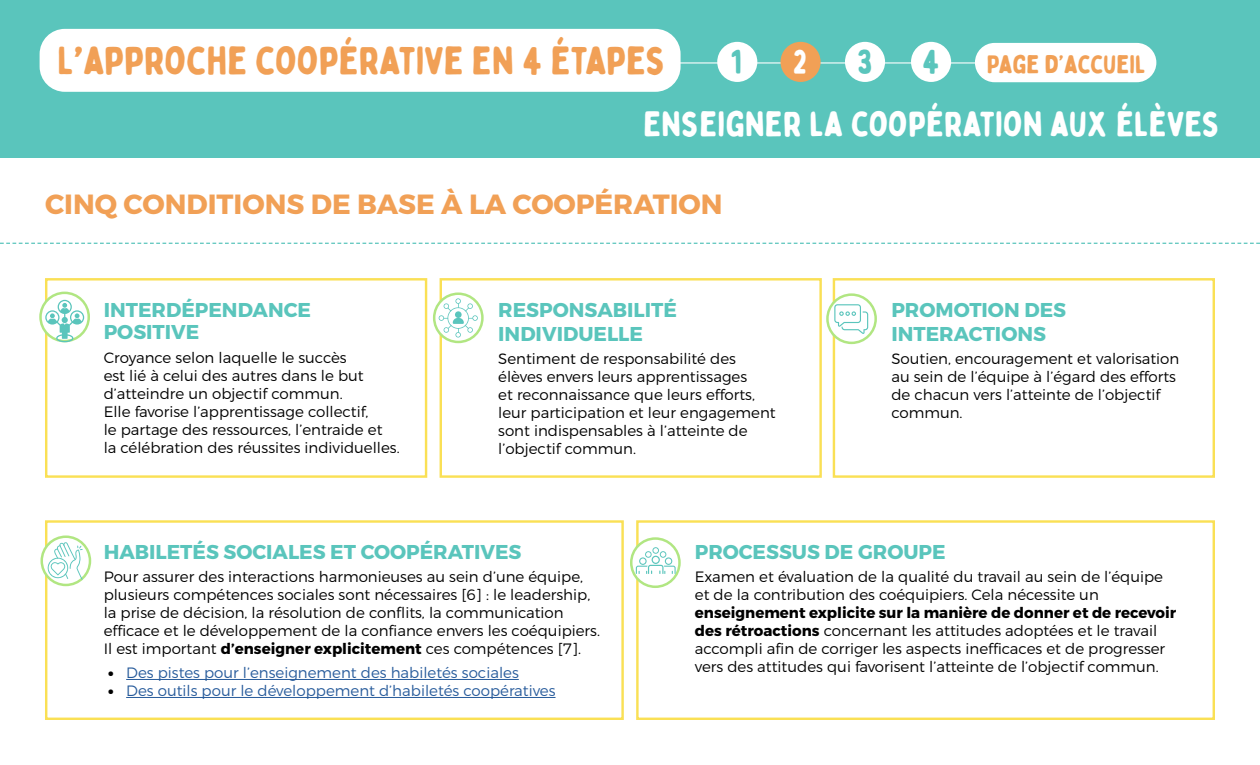
<style>
.page{position:relative;width:1260px;height:765px;background:#fff}
.page>*{position:absolute;margin:0;border:0;box-sizing:border-box;transform-origin:0 0}
.t1{font:39.25px "Bobby Jones Soft";color:#f1a056}
.t2{font:35.25px "Bobby Jones Soft";color:#fff}
.t3{font:33.75px "Bobby Jones Soft";color:#5ac5bc}
.t4{font:33.75px "Bobby Jones Soft";color:#fff}
.t5{font:700 27.75px "Montserrat";color:#f1a056}
.t6{font:25.38px "Bobby Jones Soft";letter-spacing:-.02em;color:#f1a056}
.t7{font:700 20px/24px "Montserrat";color:#5ac5bc}
.t8{font:300 15px/18px "Montserrat";color:#000}
.t9{font:300 15px/18px "Montserrat";color:#275b9b}
.s1{font-family:"Montserrat";font-weight:700}
.s2{font-family:"Montserrat"}
.s3{font-weight:700}
.s4{font-weight:900;color:#000}
</style>
<div class="page">
<div style="left:45px;top:278px;width:382px;height:200px;border:2px solid #fae055"></div>
<hr style="left:126px;top:679px;width:393px;height:1px;background:#275b9b">
<hr style="left:126px;top:697px;width:430px;height:1px;background:#275b9b">
<div style="left:45px;top:520px;width:579px;height:200px;border:2px solid #fae055"></div>
<div style="left:440px;top:278px;width:382px;height:200px;border:2px solid #fae055"></div>
<div style="left:636px;top:520px;width:579px;height:200px;border:2px solid #fae055"></div>
<div style="left:833px;top:278px;width:382px;height:200px;border:2px solid #fae055"></div>
<svg style="left:0;top:243px;width:1260px;height:1px"></svg>
<svg style="left:631px;top:539px;width:48px;height:48px"></svg>
<div style="left:630px;top:537px;width:51px;height:51px;border:2px solid #b1e682;border-radius:50%"></div>
<svg style="left:42px;top:537px;width:48px;height:48px"></svg>
<div style="left:40px;top:535px;width:51px;height:51px;border:2px solid #b1e682;border-radius:50%"></div>
<svg style="left:41px;top:293px;width:48px;height:48px"></svg>
<div style="left:39px;top:292px;width:51px;height:50px;border:2px solid #b1e682;border-radius:50%"></div>
<svg style="left:636px;top:547px;width:40px;height:27px"></svg>
<svg style="left:45px;top:300px;width:39px;height:42px"></svg>
<svg style="left:434px;top:294px;width:48px;height:48px"></svg>
<div style="left:433px;top:292px;width:51px;height:51px;border:2px solid #b1e682;border-radius:50%"></div>
<svg style="left:439px;top:298px;width:39px;height:40px"></svg>
<svg style="left:827px;top:295px;width:49px;height:48px"></svg>
<div style="left:826px;top:293px;width:51px;height:51px;border:2px solid #b1e682;border-radius:50%"></div>
<svg style="left:48px;top:542px;width:35px;height:38px"></svg>
<div style="left:0;top:0;width:1260px;height:158px;background:#5ac5bc"></div>
<div style="left:40px;top:29px;width:641px;height:63px;background:#fff;border-radius:25px"></div>
<hr style="left:665px;top:62px;width:327px;height:2px;background:#fff">
<div style="left:717px;top:42px;width:40px;height:40px;background:#fff;border-radius:50%"></div>
<div style="left:781px;top:42px;width:40px;height:40px;background:#f1a056;border-radius:50%"></div>
<div style="left:845px;top:42px;width:40px;height:40px;background:#fff;border-radius:50%"></div>
<div style="left:911px;top:42px;width:40px;height:40px;background:#fff;border-radius:50%"></div>
<div style="left:975px;top:43px;width:181px;height:39px;background:#fff;border-radius:20px"></div>
<svg style="left:834px;top:304px;width:34px;height:30px"></svg>
<h1 class="t1" style="left:57px;top:37px;width:610px">L<span class="s1">’</span>APPROCHE COOPÉRATIVE EN 4 ÉTAPES</h1>
<h3 class="t3" style="left:731px;top:41px;width:13px">1</h3>
<h3 class="t4" style="left:793px;top:41px;width:16px">2</h3>
<h3 class="t3" style="left:857px;top:41px;width:17px">3</h3>
<h3 class="t3" style="left:922px;top:41px;width:19px">4</h3>
<h3 class="t6" style="left:987px;top:48px;width:161px">PAGE D<span class="s2">’</span>ACCUEIL</h3>
<h2 class="t2" style="left:643px;top:102px;width:578px">ENSEIGNER LA COOPÉRATION AUX ÉLÈVES</h2>
<h3 class="t5" style="left:45px;top:187px;width:679px">CINQ CONDITIONS DE BASE À LA COOPÉRATION</h3>
<h3 class="t7" style="left:104px;top:299px;width:209px;line-height:22.5px">INTERDÉPENDANCE<br>POSITIVE</h3>
<p class="t8" style="left:104px;top:348px;width:298px">Croyance selon laquelle le succès<br>est lié à celui des autres dans le but d’atteindre un objectif commun.<br>Elle favorise l’apprentissage collectif,<br>le partage des ressources, l’entraide et<br>la célébration des réussites individuelles.</p>
<h3 class="t7" style="left:498px;top:298px;width:180px">RESPONSABILITÉ<br>INDIVIDUELLE</h3>
<p class="t8" style="left:498px;top:350px;width:279px">Sentiment de responsabilité des élèves envers leurs apprentissages<br>et reconnaissance que leurs efforts, leur participation et leur engagement sont indispensables à l’atteinte de l’objectif commun.</p>
<h3 class="t7" style="left:891px;top:298px;width:176px">PROMOTION DES<br>INTERACTIONS</h3>
<p class="t8" style="left:891px;top:350px;width:290px">Soutien, encouragement et valorisation au sein de l’équipe à l’égard des efforts de chacun vers l’atteinte de l’objectif commun.</p>
<h3 class="t7" style="left:104px;top:540px;width:419px">HABILETÉS SOCIALES ET COOPÉRATIVES</h3>
<p class="t8" style="left:104px;top:568px;width:498px">Pour assurer des interactions harmonieuses au sein d’une équipe, plusieurs compétences sociales sont nécessaires [6] : le leadership, la prise de décision, la résolution de conflits, la communication efficace et le développement de la confiance envers les coéquipiers.<br>Il est important <span class="s3">d’enseigner explicitement</span> ces compétences [7].</p>
<p class="t9" style="left:108px;top:663px;width:449px"><span class="s4">∙</span> Des pistes pour l’enseignement des habiletés sociales<br><span class="s4">∙</span> Des outils pour le développement d’habiletés coopératives</p>
<h3 class="t7" style="left:695px;top:540px;width:252px">PROCESSUS DE GROUPE</h3>
<p class="t8" style="left:695px;top:568px;width:470px">Examen et évaluation de la qualité du travail au sein de l’équipe et de la contribution des coéquipiers. Cela nécessite un</p>
<p class="t8" style="left:695px;top:604px;width:483px"><span class="s3">enseignement explicite sur la manière de donner et de recevoir des rétroactions</span> concernant les attitudes adoptées et le travail accompli afin de corriger les aspects inefficaces et de progresser vers des attitudes qui favorisent l’atteinte de l’objectif commun.</p>
</div>
